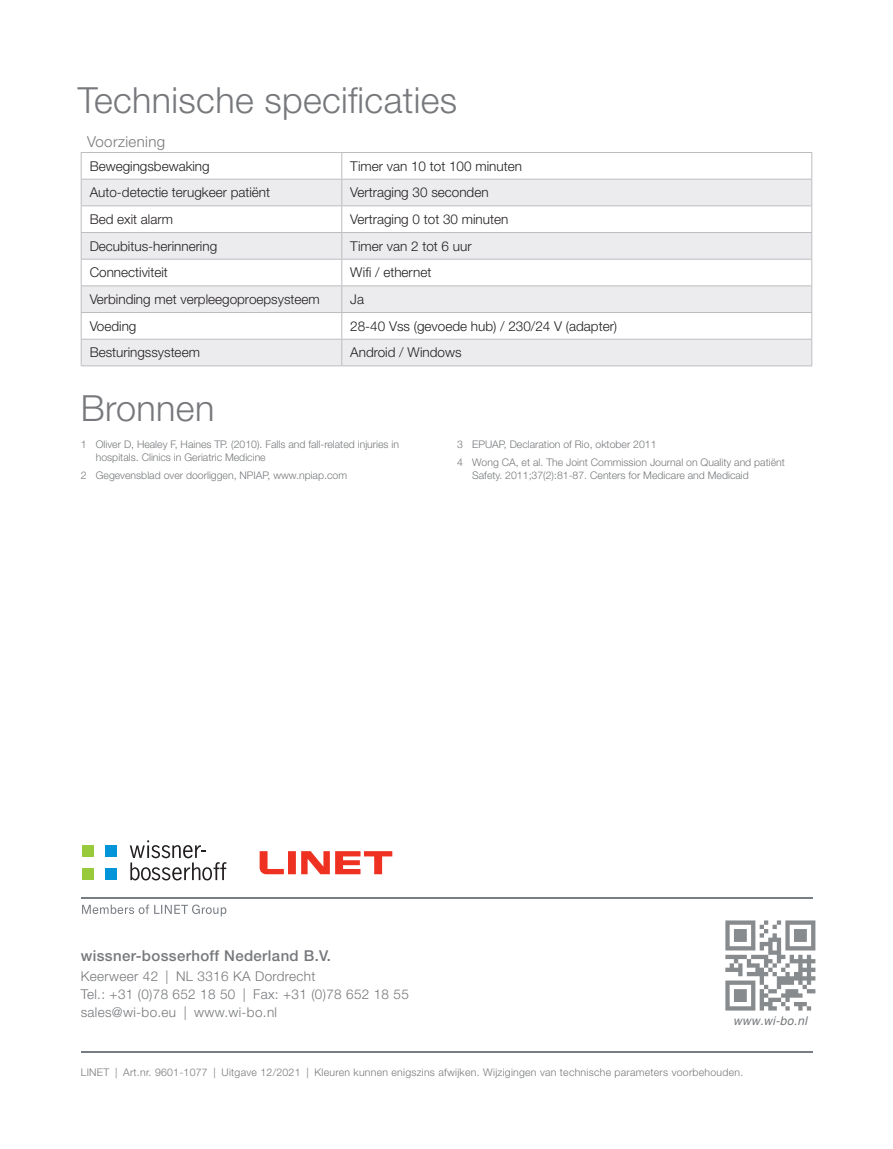
<style>
.page{position:relative;width:893px;height:1149px;background:#fff}
.page>*{position:absolute;margin:0;border:0;box-sizing:border-box;transform-origin:0 0}
.t1{font:300 36px "Helvetica Neue LT Pro";letter-spacing:.01em;color:#76787b}
._09_Red_cover_addres{font:500 15px "Helvetica Neue LT Pro";letter-spacing:.025em;color:#76787b}
._001_bullet{font:300 15px "Helvetica Neue LT Pro";letter-spacing:.025em;color:#76787b}
._001_bullet-2{font:300 13.5px "Helvetica Neue LT Pro";color:#231f20}
._09_Red_cover_addres-2{font:300 13.5px "Helvetica Neue LT Pro";letter-spacing:.025em;color:#76787b}
._001_bullet-3{font:italic 12px "Helvetica";letter-spacing:.025em;color:#76787b}
._001_bullet-4{font:300 10.5px/13.5px "Helvetica Neue LT Pro";color:#76787b}
._09_Red_cover_addres-3{font:300 10.5px "Helvetica Neue LT Pro";letter-spacing:.025em;color:#76787b}
</style>
<div class="page">
<hr style="left:81px;top:1051px;width:731px;height:1px;background:#787d83">
<svg style="left:82px;top:180px;width:729px;height:185px;fill:#ececee"></svg>
<hr style="left:81px;top:179px;width:261px;height:1px;background:#bcbdc0">
<hr style="left:342px;top:179px;width:470px;height:1px;background:#bcbdc0">
<hr style="left:81px;top:205px;width:261px;height:1px;background:#bcbdc0">
<hr style="left:342px;top:205px;width:470px;height:1px;background:#bcbdc0">
<hr style="left:81px;top:232px;width:261px;height:1px;background:#bcbdc0">
<hr style="left:342px;top:232px;width:470px;height:1px;background:#bcbdc0">
<hr style="left:81px;top:259px;width:261px;height:1px;background:#bcbdc0">
<hr style="left:342px;top:259px;width:470px;height:1px;background:#bcbdc0">
<hr style="left:81px;top:285px;width:261px;height:1px;background:#bcbdc0">
<hr style="left:342px;top:285px;width:470px;height:1px;background:#bcbdc0">
<hr style="left:81px;top:312px;width:261px;height:1px;background:#bcbdc0">
<hr style="left:342px;top:312px;width:470px;height:1px;background:#bcbdc0">
<hr style="left:81px;top:339px;width:261px;height:1px;background:#bcbdc0">
<svg style="left:81px;top:153px;width:1px;height:212px"></svg>
<hr style="left:81px;top:365px;width:261px;height:1px;background:#bcbdc0">
<hr style="left:342px;top:339px;width:470px;height:1px;background:#bcbdc0">
<svg style="left:341px;top:153px;width:1px;height:212px"></svg>
<svg style="left:811px;top:153px;width:1px;height:212px"></svg>
<hr style="left:342px;top:365px;width:470px;height:1px;background:#bcbdc0">
<hr style="left:81px;top:152px;width:261px;height:1px;background:#bcbdc0">
<hr style="left:342px;top:152px;width:470px;height:1px;background:#bcbdc0">
<svg style="left:725px;top:920px;width:90px;height:90px"></svg>
<svg style="left:260px;top:851px;width:132px;height:23px"></svg>
<div style="left:82px;top:868px;width:12px;height:11px;background:#99ca3b"></div>
<div style="left:105px;top:868px;width:12px;height:11px;background:#0095d9"></div>
<div style="left:82px;top:845px;width:12px;height:11px;background:#99ca3b"></div>
<div style="left:105px;top:845px;width:12px;height:11px;background:#0095d9"></div>
<svg style="left:130px;top:840px;width:96px;height:40px"></svg>
<svg style="left:82px;top:904px;width:144px;height:12px"></svg>
<hr style="left:81px;top:896px;width:731px;height:1px;background:#787d83">
<p class="t1" style="left:78px;top:78px;width:381px">Technische specificaties</p>
<p class="_001_bullet" style="left:87px;top:132px;width:79px">Voorziening</p>
<p class="_001_bullet-2" style="left:90px;top:157px;width:122px">Bewegingsbewaking</p>
<p class="_001_bullet-2" style="left:350px;top:157px;width:173px">Timer van 10 tot 100 minuten</p>
<p class="_001_bullet-2" style="left:90px;top:184px;width:182px">Auto-detectie terugkeer patiënt</p>
<p class="_001_bullet-2" style="left:350px;top:184px;width:140px">Vertraging 30 seconden</p>
<p class="_001_bullet-2" style="left:90px;top:211px;width:85px">Bed exit alarm</p>
<p class="_001_bullet-2" style="left:350px;top:211px;width:160px">Vertraging 0 tot 30 minuten</p>
<p class="_001_bullet-2" style="left:90px;top:237px;width:129px">Decubitus-herinnering</p>
<p class="_001_bullet-2" style="left:350px;top:237px;width:123px">Timer van 2 tot 6 uur</p>
<p class="_001_bullet-2" style="left:90px;top:264px;width:80px">Connectiviteit</p>
<p class="_001_bullet-2" style="left:350px;top:264px;width:83px">Wifi / ethernet</p>
<p class="_001_bullet-2" style="left:90px;top:291px;width:232px">Verbinding met verpleegoproepsysteem</p>
<p class="_001_bullet-2" style="left:350px;top:291px;width:15px">Ja</p>
<p class="_001_bullet-2" style="left:90px;top:317px;width:48px">Voeding</p>
<p class="_001_bullet-2" style="left:350px;top:317px;width:268px">28-40 Vss (gevoede hub) / 230/24 V (adapter)</p>
<p class="_001_bullet-2" style="left:90px;top:344px;width:112px">Besturingssysteem</p>
<p class="_001_bullet-2" style="left:350px;top:344px;width:113px">Android / Windows</p>
<p class="t1" style="left:81px;top:386px;width:135px">Bronnen</p>
<p class="_001_bullet-4" style="left:96px;top:437px;width:305px;text-indent:-15px">1 Oliver D, Healey F, Haines TP. (2010). Falls and fall-related injuries in hospitals. Clinics in Geriatric Medicine</p>
<p class="_001_bullet-4" style="left:81px;top:468px;width:268px">2 Gegevensblad over doorliggen, NPIAP, www.npiap.com</p>
<p class="_001_bullet-4" style="left:457px;top:437px;width:201px">3 EPUAP, Declaration of Rio, oktober 2011</p>
<p class="_001_bullet-4" style="left:472px;top:454px;width:314px;text-indent:-15px">4 Wong CA, et al. The Joint Commission Journal on Quality and patiënt<br>Safety. 2011;37(2):81-87. Centers for Medicare and Medicaid</p>
<p class="_09_Red_cover_addres" style="left:81px;top:946px;width:252px">wissner-bosserhoff Nederland B.V.</p>
<p class="_09_Red_cover_addres-2" style="left:81px;top:967px;width:236px">Keerweer 42 | NL 3316 KA Dordrecht</p>
<p class="_09_Red_cover_addres-2" style="left:81px;top:985px;width:330px">Tel.: +31 (0)78 652 18 50 | Fax: +31 (0)78 652 18 55</p>
<p class="_09_Red_cover_addres-2" style="left:81px;top:1003px;width:198px">sales@wi-bo.eu | www.wi-bo.nl</p>
<p class="_001_bullet-3" style="left:733px;top:1013px;width:75px">www.wi-bo.nl</p>
<p class="_09_Red_cover_addres-3" style="left:81px;top:1065px;width:664px">LINET | Art.nr. 9601-1077 | Uitgave 12/2021 | Kleuren kunnen enigszins afwijken. Wijzigingen van technische parameters voorbehouden.</p>
</div>
